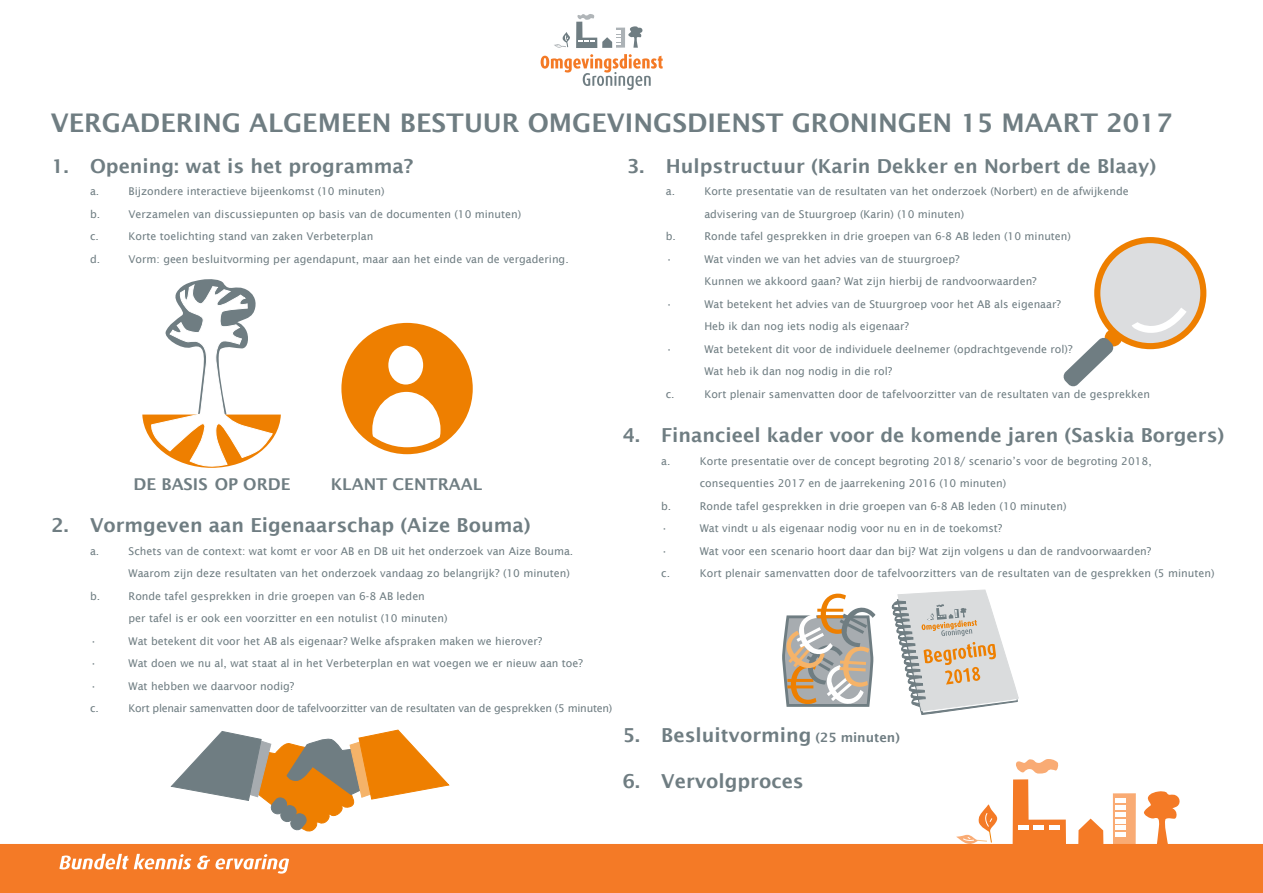
<style>
.page{position:relative;width:1263px;height:893px;background:#fff}
.page>*{position:absolute;margin:0;border:0;box-sizing:border-box;transform-origin:0 0}
.t1{font:600 25.65px "Lucida Sans";color:#6f7d82}
.t2{font:600 19.35px "Lucida Sans";color:#6f7d82}
.t3{font:600 16.35px "Lucida Sans";color:#6f7d82}
.t4{font:10.65px/22.5px "Lucida Sans";color:#6f7d82}
.t5{font:10.65px "Lucida Sans";letter-spacing:-.025em;color:#6f7d82}
.s1{font-size:12.9px}
</style>
<div class="page">
<svg style="left:1013px;top:759px;width:53px;height:85px"></svg>
<div style="left:1018px;top:825px;width:10px;height:5px;background:#fff"></div>
<div style="left:1034px;top:825px;width:10px;height:5px;background:#fff"></div>
<div style="left:1049px;top:825px;width:10px;height:5px;background:#fff"></div>
<svg style="left:1078px;top:819px;width:25px;height:25px"></svg>
<div style="left:1113px;top:793px;width:23px;height:52px;background:#f9ab74"></div>
<div style="left:1115px;top:798px;width:10px;height:5px;background:#fff"></div>
<div style="left:1115px;top:805px;width:10px;height:5px;background:#fff"></div>
<div style="left:1115px;top:812px;width:10px;height:5px;background:#fff"></div>
<hr style="left:1115px;top:819px;width:10px;height:4px;background:#fff">
<div style="left:1115px;top:825px;width:10px;height:5px;background:#fff"></div>
<div style="left:1115px;top:832px;width:10px;height:5px;background:#fff"></div>
<svg style="left:956px;top:804px;width:42px;height:40px"></svg>
<svg style="left:1144px;top:791px;width:36px;height:53px"></svg>
<div style="left:0;top:844px;width:1263px;height:49px;background:#f47a26"></div>
<svg style="left:59px;top:854px;width:132px;height:15px"></svg>
<svg style="left:197px;top:854px;width:92px;height:20px"></svg>
<svg style="left:142px;top:279px;width:139px;height:189px"></svg>
<div style="left:345px;top:326px;width:124px;height:125px;background:#ee7f00;border-radius:50%"></div>
<div style="left:388px;top:346px;width:35px;height:39px;background:#fff;border-radius:50%"></div>
<div style="left:372px;top:392px;width:68px;height:75px;background:#fff;border-radius:50%"></div>
<div style="left:341px;top:323px;width:132px;height:131px;border:7px solid #ee7f00;border-radius:50%"></div>
<svg style="left:782px;top:594px;width:93px;height:113px"></svg>
<div style="left:795px;top:594px;width:10px;height:8px;background:#fff"></div>
<svg style="left:891px;top:590px;width:128px;height:125px"></svg>
<div style="left:1105px;top:329px;width:17px;height:17px;background:#ee7f00;border-radius:50%"></div>
<svg style="left:1063px;top:337px;width:51px;height:50px"></svg>
<div style="left:1097px;top:240px;width:106px;height:106px;background:#dcdddf;border-radius:50%"></div>
<div style="left:1094px;top:237px;width:112px;height:112px;border:6px solid #ee7f00;border-radius:50%"></div>
<svg style="left:1132px;top:308px;width:54px;height:25px"></svg>
<svg style="left:170px;top:729px;width:280px;height:103px"></svg>
<div style="left:616px;top:28px;width:9px;height:20px;background:#acb2b6"></div>
<svg style="left:576px;top:14px;width:45px;height:34px"></svg>
<svg style="left:541px;top:54px;width:122px;height:36px"></svg>
<svg style="left:554px;top:32px;width:16px;height:16px"></svg>
<svg style="left:628px;top:26px;width:15px;height:22px"></svg>
<p class="t1" style="left:51px;top:108px;width:1123px">VERGADERING ALGEMEEN BESTUUR OMGEVINGSDIENST GRONINGEN 15 MAART 2017</p>
<p class="t2" style="left:51px;top:155px;width:363px">1. Opening: wat is het programma?</p>
<p class="t4" style="left:90px;top:180px;width:11px">a.</p>
<p class="t4" style="left:129px;top:180px;width:258px">Bijzondere interactieve bijeenkomst (10 minuten)</p>
<p class="t4" style="left:90px;top:203px;width:12px">b.</p>
<p class="t4" style="left:129px;top:203px;width:394px">Verzamelen van discussiepunten op basis van de documenten (10 minuten)</p>
<p class="t4" style="left:90px;top:225px;width:10px">c.</p>
<p class="t4" style="left:129px;top:225px;width:246px">Korte toelichting stand van zaken Verbeterplan</p>
<p class="t4" style="left:90px;top:248px;width:12px">d.</p>
<p class="t4" style="left:129px;top:248px;width:442px">Vorm: geen besluitvorming per agendapunt, maar aan het einde van de vergadering.</p>
<p class="t2" style="left:627px;top:155px;width:530px">3. Hulpstructuur (Karin Dekker en Norbert de Blaay)</p>
<p class="t4" style="left:666px;top:180px;width:11px">a.</p>
<p class="t4" style="left:704px;top:180px;width:426px">Korte presentatie van de resultaten van het onderzoek (Norbert) en de afwijkende advisering van de Stuurgroep (Karin) (10 minuten)</p>
<p class="t4" style="left:666px;top:225px;width:12px">b.</p>
<p class="t4" style="left:704px;top:225px;width:368px">Ronde tafel gesprekken in drie groepen van 6-8 AB leden (10 minuten)</p>
<p class="t4" style="left:666px;top:248px;width:8px">•</p>
<p class="t4" style="left:704px;top:248px;width:334px">Wat vinden we van het advies van de stuurgroep?<br>Kunnen we akkoord gaan? Wat zijn hierbij de randvoorwaarden?</p>
<p class="t4" style="left:666px;top:293px;width:8px">•</p>
<p class="t4" style="left:704px;top:293px;width:358px">Wat betekent het advies van de Stuurgroep voor het AB als eigenaar?<br>Heb ik dan nog iets nodig als eigenaar?</p>
<p class="t4" style="left:666px;top:337px;width:8px">•</p>
<p class="t4" style="left:704px;top:337px;width:370px">Wat betekent dit voor de individuele deelnemer (opdrachtgevende rol)?<br>Wat heb ik dan nog nodig in die rol?</p>
<p class="t4" style="left:666px;top:382px;width:10px">c.</p>
<p class="t4" style="left:704px;top:382px;width:447px">Kort plenair samenvatten door de tafelvoorzitter van de resultaten van de gesprekken</p>
<p class="t2" style="left:623px;top:424px;width:603px">4. Financieel kader voor de komende jaren (Saskia Borgers)</p>
<p class="t4" style="left:661px;top:450px;width:11px">a.</p>
<p class="t4" style="left:700px;top:450px;width:453px">Korte presentatie over de concept begroting 2018/ scenario’s voor de begroting 2018, consequenties 2017 en de jaarrekening 2016 (10 minuten)</p>
<p class="t4" style="left:661px;top:495px;width:12px">b.</p>
<p class="t4" style="left:700px;top:495px;width:368px">Ronde tafel gesprekken in drie groepen van 6-8 AB leden (10 minuten)</p>
<p class="t4" style="left:661px;top:517px;width:8px">•</p>
<p class="t4" style="left:700px;top:517px;width:304px">Wat vindt u als eigenaar nodig voor nu en in de toekomst?</p>
<p class="t4" style="left:661px;top:540px;width:8px">•</p>
<p class="t4" style="left:700px;top:540px;width:453px">Wat voor een scenario hoort daar dan bij? Wat zijn volgens u dan de randvoorwaarden?</p>
<p class="t4" style="left:661px;top:562px;width:10px">c.</p>
<p class="t4" style="left:700px;top:562px;width:516px">Kort plenair samenvatten door de tafelvoorzitters van de resultaten van de gesprekken (5 minuten)</p>
<p class="t3" style="left:134px;top:474px;width:159px">DE BASIS OP ORDE</p>
<p class="t3" style="left:331px;top:474px;width:153px">KLANT CENTRAAL</p>
<p class="t2" style="left:51px;top:514px;width:481px">2. Vormgeven aan Eigenaarschap (Aize Bouma)</p>
<p class="t4" style="left:90px;top:540px;width:11px">a.</p>
<p class="t4" style="left:129px;top:540px;width:446px">Schets van de context: wat komt er voor AB en DB uit het onderzoek van Aize Bouma.<br>Waarom zijn deze resultaten van het onderzoek vandaag zo belangrijk? (10 minuten)</p>
<p class="t4" style="left:90px;top:585px;width:12px">b.</p>
<p class="t4" style="left:129px;top:585px;width:321px">Ronde tafel gesprekken in drie groepen van 6-8 AB leden<br>per tafel is er ook een voorzitter en een notulist (10 minuten)</p>
<p class="t4" style="left:90px;top:630px;width:8px">•</p>
<p class="t4" style="left:129px;top:630px;width:415px">Wat betekent dit voor het AB als eigenaar? Welke afspraken maken we hierover?</p>
<p class="t4" style="left:90px;top:652px;width:8px">•</p>
<p class="t4" style="left:129px;top:652px;width:456px">Wat doen we nu al, wat staat al in het Verbeterplan en wat voegen we er nieuw aan toe?</p>
<p class="t4" style="left:90px;top:675px;width:8px">•</p>
<p class="t4" style="left:129px;top:675px;width:167px">Wat hebben we daarvoor nodig?</p>
<p class="t4" style="left:90px;top:697px;width:10px">c.</p>
<p class="t5" style="left:129px;top:702px;width:485px">Kort plenair samenvatten door de tafelvoorzitter van de resultaten van de gesprekken (5 minuten)</p>
<p class="t2" style="left:623px;top:724px;width:279px">5. Besluitvorming <span class="s1">(25 minuten)</span></p>
<p class="t2" style="left:623px;top:770px;width:183px">6. Vervolgproces</p>
</div>
